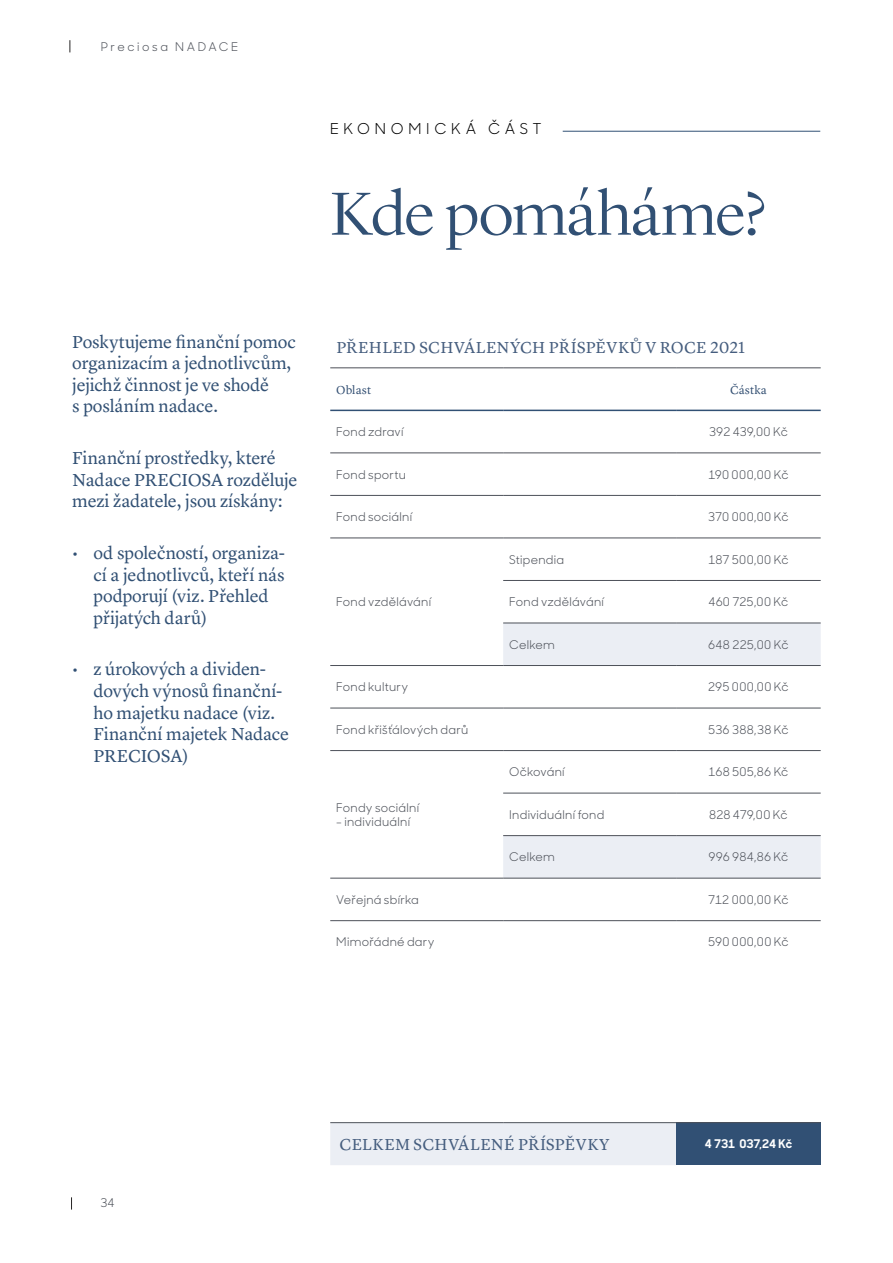
<style>
.page{position:relative;width:893px;height:1263px;background:#fff}
.page>*{position:absolute;margin:0;border:0;box-sizing:border-box;transform-origin:0 0}
.t1{font:300 63px "Lyon Display";letter-spacing:-.02em;color:#315074;scale:1.05 1}
.t2{font:18px/21.6px "Lyon Text";letter-spacing:-.01em;color:#315074}
.t3{font:16.5px "Lyon Text";letter-spacing:.02em;color:#455d7e}
.t4{font:15px "Sharp Sans Display No 1";letter-spacing:.315em;color:#000}
.t5{font:12px "Sharp Sans Display No 1";letter-spacing:.02em;color:#4d5159}
.t6{font:12px "Sharp Sans Display No 1";letter-spacing:.215em;color:#4d5159}
.t7{font:12px "Lyon Text";letter-spacing:.01em;color:#355174}
.t8{font:700 12px "Sharp Sans Display No 1";letter-spacing:-.005em;color:#fff}
.t9{font:12px "Sharp Sans Display No 1";color:#4d5159}
</style>
<div class="page">
<svg style="left:71px;top:1197px;width:1px;height:12px"></svg>
<svg style="left:70px;top:40px;width:1px;height:12px"></svg>
<svg style="left:330px;top:624px;width:491px;height:541px"></svg>
<div style="left:676px;top:1123px;width:145px;height:42px;background:#315074"></div>
<hr style="left:330px;top:368px;width:173px;height:1px;background:#4d5159">
<hr style="left:503px;top:368px;width:173px;height:1px;background:#4d5159">
<hr style="left:676px;top:368px;width:145px;height:1px;background:#4d5159">
<hr style="left:330px;top:453px;width:173px;height:1px;background:#4d5159">
<hr style="left:503px;top:453px;width:173px;height:1px;background:#4d5159">
<hr style="left:676px;top:453px;width:145px;height:1px;background:#4d5159">
<hr style="left:330px;top:495px;width:173px;height:1px;background:#4d5159">
<hr style="left:503px;top:495px;width:173px;height:1px;background:#4d5159">
<hr style="left:676px;top:495px;width:145px;height:1px;background:#4d5159">
<hr style="left:330px;top:538px;width:173px;height:1px;background:#4d5159">
<hr style="left:503px;top:538px;width:173px;height:1px;background:#4d5159">
<hr style="left:676px;top:538px;width:145px;height:1px;background:#4d5159">
<hr style="left:503px;top:580px;width:173px;height:1px;background:#4d5159">
<hr style="left:676px;top:580px;width:145px;height:1px;background:#4d5159">
<hr style="left:503px;top:623px;width:173px;height:1px;background:#4d5159">
<hr style="left:676px;top:623px;width:145px;height:1px;background:#4d5159">
<hr style="left:330px;top:665px;width:173px;height:1px;background:#4d5159">
<hr style="left:503px;top:665px;width:173px;height:1px;background:#4d5159">
<hr style="left:676px;top:665px;width:145px;height:1px;background:#4d5159">
<hr style="left:330px;top:708px;width:173px;height:1px;background:#4d5159">
<hr style="left:503px;top:708px;width:173px;height:1px;background:#4d5159">
<hr style="left:676px;top:708px;width:145px;height:1px;background:#4d5159">
<hr style="left:330px;top:750px;width:173px;height:1px;background:#4d5159">
<hr style="left:503px;top:750px;width:173px;height:1px;background:#4d5159">
<hr style="left:676px;top:750px;width:145px;height:1px;background:#4d5159">
<hr style="left:503px;top:793px;width:173px;height:1px;background:#4d5159">
<hr style="left:676px;top:793px;width:145px;height:1px;background:#4d5159">
<hr style="left:503px;top:835px;width:173px;height:1px;background:#4d5159">
<hr style="left:676px;top:835px;width:145px;height:1px;background:#4d5159">
<hr style="left:330px;top:878px;width:173px;height:1px;background:#4d5159">
<hr style="left:503px;top:878px;width:173px;height:1px;background:#4d5159">
<hr style="left:676px;top:878px;width:145px;height:1px;background:#4d5159">
<hr style="left:330px;top:920px;width:173px;height:1px;background:#4d5159">
<hr style="left:503px;top:920px;width:173px;height:1px;background:#4d5159">
<hr style="left:676px;top:920px;width:145px;height:1px;background:#4d5159">
<hr style="left:330px;top:410px;width:173px;height:1px;background:#315074">
<hr style="left:503px;top:410px;width:173px;height:1px;background:#315074">
<hr style="left:676px;top:410px;width:145px;height:1px;background:#315074">
<hr style="left:330px;top:1122px;width:173px;height:1px;background:#4d5159">
<hr style="left:503px;top:1122px;width:173px;height:1px;background:#4d5159">
<hr style="left:676px;top:1122px;width:145px;height:1px;background:#4d5159">
<hr style="left:563px;top:131px;width:257px;height:1px;background:#315074">
<p class="t6" style="left:101px;top:37px;width:139px">Preciosa NADACE</p>
<p class="t2" style="left:72px;top:329px;width:225px">Poskytujeme finanční pomoc organizacím a jednotlivcům, jejichž činnost je ve shodě<br>s posláním nadace.</p>
<p class="t2" style="left:72px;top:446px;width:227px">Finanční prostředky, které<br>Nadace PRECIOSA rozděluje mezi žadatele, jsou získány:</p>
<p class="t2" style="left:94px;top:541px;width:193px;text-indent:-21px">• od společností, organiza&shy;cí a jednotlivců, kteří nás podporují (viz. Přehled přijatých darů)</p>
<p class="t2" style="left:94px;top:657px;width:197px;text-indent:-21px">• z úrokových a dividen&shy;dových výnosů finanční&shy;ho majetku nadace (viz.<br>Finanční majetek Nadace<br>PRECIOSA)</p>
<p class="t4" style="left:330px;top:117px;width:213px">EKONOMICKÁ ČÁST</p>
<h1 class="t1" style="left:330px;top:168px;width:416px">Kde pomáháme?</h1>
<p class="t3" style="left:336px;top:335px;width:411px">PŘEHLED SCHVÁLENÝCH PŘÍSPĚVKŮ V ROCE 2021</p>
<p class="t7" style="left:336px;top:380px;width:36px">Oblast</p>
<p class="t7" style="left:730px;top:380px;width:38px">Částka</p>
<p class="t5" style="left:336px;top:422px;width:69px">Fond zdraví</p>
<p class="t5" style="left:709px;top:422px;width:80px">392 439,00 Kč</p>
<p class="t5" style="left:336px;top:465px;width:71px">Fond sportu</p>
<p class="t5" style="left:708px;top:465px;width:82px">190 000,00 Kč</p>
<p class="t5" style="left:336px;top:507px;width:77px">Fond sociální</p>
<p class="t5" style="left:708px;top:507px;width:82px">370 000,00 Kč</p>
<p class="t5" style="left:336px;top:592px;width:96px">Fond vzdělávání</p>
<p class="t5" style="left:509px;top:550px;width:56px">Stipendia</p>
<p class="t5" style="left:708px;top:550px;width:82px">187 500,00 Kč</p>
<p class="t5" style="left:509px;top:592px;width:96px">Fond vzdělávání</p>
<p class="t5" style="left:708px;top:592px;width:81px">460 725,00 Kč</p>
<p class="t5" style="left:509px;top:635px;width:47px">Celkem</p>
<p class="t5" style="left:708px;top:635px;width:82px">648 225,00 Kč</p>
<p class="t5" style="left:336px;top:677px;width:73px">Fond kultury</p>
<p class="t5" style="left:708px;top:677px;width:82px">295 000,00 Kč</p>
<p class="t5" style="left:336px;top:720px;width:134px">Fond křišťálových darů</p>
<p class="t5" style="left:708px;top:720px;width:82px">536 388,38 Kč</p>
<p class="t5" style="left:336px;top:798px;width:84px">Fondy sociální</p>
<p class="t5" style="left:336px;top:812px;width:75px">- individuální</p>
<p class="t5" style="left:509px;top:762px;width:57px">Očkování</p>
<p class="t5" style="left:708px;top:762px;width:81px">168 505,86 Kč</p>
<p class="t5" style="left:509px;top:805px;width:97px">Individuální fond</p>
<p class="t9" style="left:709px;top:805px;width:80px">828 479,00 Kč</p>
<p class="t5" style="left:509px;top:847px;width:47px">Celkem</p>
<p class="t5" style="left:708px;top:847px;width:81px">996 984,86 Kč</p>
<p class="t5" style="left:336px;top:890px;width:84px">Veřejná sbírka</p>
<p class="t5" style="left:708px;top:890px;width:82px">712 000,00 Kč</p>
<p class="t5" style="left:336px;top:932px;width:100px">Mimořádné dary</p>
<p class="t5" style="left:708px;top:932px;width:82px">590 000,00 Kč</p>
<p class="t5" style="left:100px;top:1193px;width:16px">34</p>
<p class="t3" style="left:340px;top:1132px;width:272px">CELKEM SCHVÁLENÉ PŘÍSPĚVKY</p>
<p class="t8" style="left:705px;top:1134px;width:89px">4 731 037,24 Kč</p>
</div>
